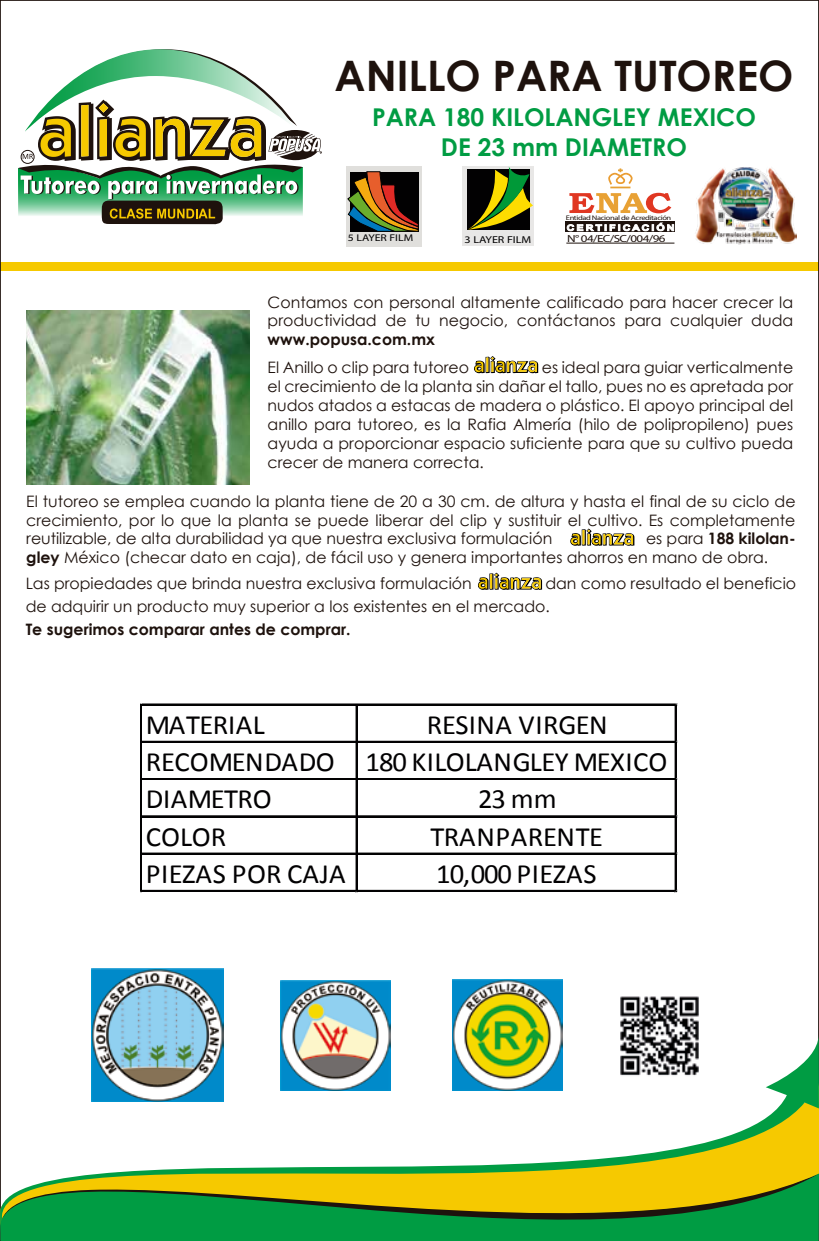
<style>
.page{position:relative;width:819px;height:1241px;background:#fff}
.page>*{position:absolute;margin:0;border:0;box-sizing:border-box;transform-origin:0 0}
.t1{font:700 42px "Century Gothic";color:#1e120d}
.t2{font:28px/37.3px "Calibri";color:#020102}
.t3{font:700 24.5px/29.4px "Century Gothic";color:#009c43;text-align:center}
.t4{font:15.75px/18.9px "Century Gothic";color:#1e120d}
.t5{font:700 15.75px "Century Gothic";color:#1e120d}
.t6{font:700 10.33px "Myriad";letter-spacing:-.045em;color:#1e120d;scale:1.27 1}
.t7{font:9.97px "Myriad";color:#020102;scale:1.21 1}
.t8{font:700 9.8px "Myriad";color:#020102;scale:1.21 1}
.t9{font:6.65px "Myriad";letter-spacing:-.045em;color:#1e120d;scale:1.27 1}
.s1{font-weight:700}
.s2{color:#fff}
</style>
<div class="page">
<svg style="left:608px;top:168px;width:25px;height:17px"></svg>
<hr style="left:610px;top:186px;width:20px;height:2px;background:#e5a135">
<hr style="left:566px;top:243px;width:108px;height:1px;background:#1e120d">
<svg style="left:565px;top:222px;width:110px;height:10px"></svg>
<svg style="left:566px;top:222px;width:108px;height:9px"></svg>
<svg style="left:569px;top:193px;width:102px;height:20px"></svg>
<div style="left:462px;top:166px;width:71px;height:80px;background:#e8e7e6"></div>
<svg style="left:467px;top:167px;width:66px;height:63px;background:#546019"></svg>
<div style="left:346px;top:166px;width:76px;height:81px;background:#e0dfdc"></div>
<svg style="left:347px;top:171px;width:71px;height:61px;background:#5e4425"></svg>
<img style="left:695px;top:167px;width:101px;height:78px">
<div style="left:0;top:262px;width:819px;height:9px;background:#f6c900"></div>
<svg style="left:478px;top:572px;width:64px;height:17px"></svg>
<svg style="left:0;top:1034px;width:818px;height:206px"></svg>
<svg style="left:18px;top:49px;width:304px;height:175px"></svg>
<img style="left:26px;top:310px;width:223px;height:174px">
<svg style="left:474px;top:356px;width:64px;height:17px"></svg>
<svg style="left:570px;top:528px;width:64px;height:17px"></svg>
<hr style="left:142px;top:704px;width:535px;height:1px;background:#020102">
<hr style="left:142px;top:740px;width:535px;height:1px;background:#020102">
<hr style="left:142px;top:741px;width:535px;height:2px;background:#020102">
<hr style="left:142px;top:778px;width:535px;height:2px;background:#020102">
<hr style="left:142px;top:815px;width:535px;height:2px;background:#020102">
<hr style="left:142px;top:852px;width:535px;height:2px;background:#020102">
<hr style="left:140px;top:704px;width:2px;height:188px;background:#020102">
<hr style="left:356px;top:705px;width:2px;height:187px;background:#020102">
<hr style="left:142px;top:889px;width:535px;height:1px;background:#020102">
<hr style="left:142px;top:890px;width:535px;height:2px;background:#020102">
<hr style="left:674px;top:705px;width:1px;height:187px;background:#020102">
<hr style="left:675px;top:705px;width:2px;height:187px;background:#020102">
<img style="left:610px;top:996px;width:98px;height:87px">
<img style="left:92px;top:968px;width:132px;height:133px">
<img style="left:280px;top:980px;width:110px;height:109px">
<img style="left:452px;top:979px;width:111px;height:111px">
<h1 class="t1" style="left:334px;top:44px;width:460px">ANILLO PARA TUTOREO</h1>
<h3 class="t3" style="left:372px;top:101px;width:385px">PARA 180 KILOLANGLEY MEXICO<br>DE 23 mm DIAMETRO</h3>
<p class="t8" style="left:348px;top:232px;width:55px">5 LAYER FILM</p>
<p class="t7" style="left:464px;top:233px;width:57px">3 LAYER FILM</p>
<p class="t9" style="left:566px;top:214px;width:84px">Entidad Nacional de Acreditación</p>
<p class="t6" style="left:567px;top:232px;width:79px">N° 04/EC/SC/004/96</p>
<p class="t4" style="left:267px;top:292px;width:527px">Contamos con personal altamente calificado para hacer crecer la productividad de tu negocio, contáctanos para cualquier duda</p>
<p class="t5" style="left:267px;top:327px;width:169px">www.popusa.com.mx</p>
<p class="t4" style="left:267px;top:357px;width:203px">El Anillo o clip para tutoreo</p>
<p class="t4" style="left:267px;top:357px;width:527px;text-align:justify;text-indent:274px">es ideal para guiar verticalmente el crecimiento de la planta sin dañar el tallo, pues no es apretada por nudos atados a estacas de madera o plástico. El apoyo principal del anillo para tutoreo, es la Rafia Almería (hilo de polipropileno) pues ayuda a proporcionar espacio suficiente para que su cultivo pueda crecer de manera correcta.</p>
<p class="t4" style="left:26px;top:491px;width:770px;text-align:justify">El tutoreo se emplea cuando la planta tiene de 20 a 30 cm. de altura y hasta el final de su ciclo de crecimiento, por lo que la planta se puede liberar del clip y sustituir el cultivo. Es completamente reutilizable, de alta durabilidad ya que nuestra exclusiva formulación</p>
<p class="t4" style="left:26px;top:529px;width:770px;text-indent:619px">es para <span class="s1">188 kilolan&shy;gley</span> México (checar dato en caja), de fácil uso y genera importantes ahorros en mano de obra.</p>
<p class="t4" style="left:26px;top:572px;width:772px;line-height:22.8px">Las propiedades que brinda nuestra exclusiva formulación <span class="s2">ALIANZA</span> dan como resultado el beneficio de adquirir un producto muy superior a los existentes en el mercado.</p>
<p class="t5" style="left:26px;top:617px;width:326px">Te sugerimos comparar antes de comprar.</p>
<h2 class="t2" style="left:146px;top:705px;width:523px;text-indent:281px">RESINA VIRGEN<br>RECOMENDADO 180 KILOLANGLEY MEXICO<br>DIAMETRO</h2>
<h2 class="t2" style="left:146px;top:705px;width:120px">MATERIAL</h2>
<h2 class="t2" style="left:478px;top:780px;width:80px">23 mm</h2>
<h2 class="t2" style="left:146px;top:817px;width:82px">COLOR</h2>
<h2 class="t2" style="left:430px;top:817px;width:174px">TRANPARENTE</h2>
<h2 class="t2" style="left:146px;top:854px;width:201px">PIEZAS POR CAJA</h2>
<h2 class="t2" style="left:436px;top:854px;width:162px">10,000 PIEZAS</h2>
</div>
